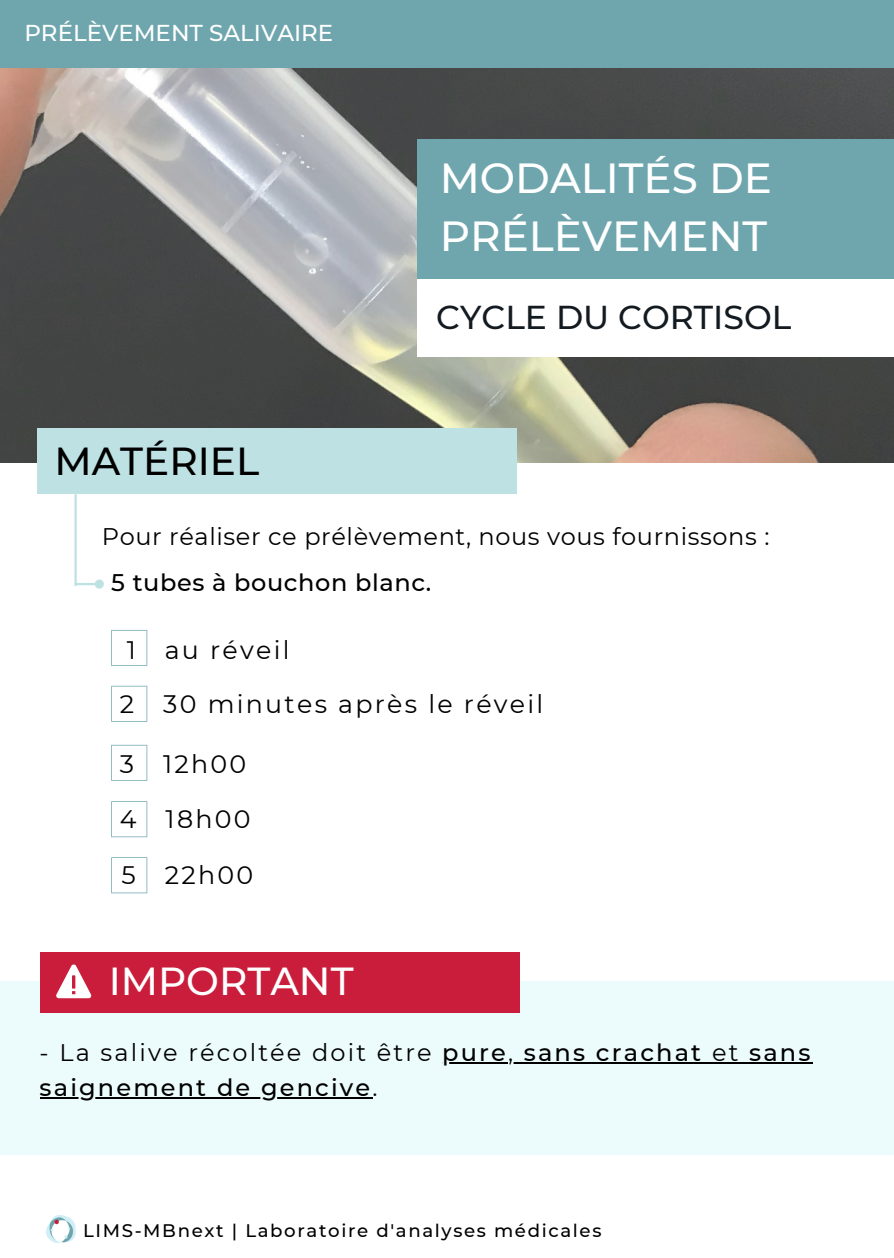
<style>
.page{position:relative;width:894px;height:1258px;background:#fff}
.page>*{position:absolute;margin:0;border:0;box-sizing:border-box;transform-origin:0 0}
.t1{font:500 42px/58.5px "Montserrat";color:#fff}
.t2{font:500 39px "Montserrat";color:#fff}
.t3{font:500 39px "Montserrat";color:#000}
.t4{font:500 33px "Montserrat";color:#131a20}
.t5{font:25.2px "Montserrat";letter-spacing:.09em;color:#000}
.t6{font:500 24px/35.1px "Montserrat";letter-spacing:.09em;color:#000}
.t7{font:24px "Montserrat";letter-spacing:.025em;color:#000}
.t8{font:500 24px "Montserrat";letter-spacing:.025em;color:#000}
.t9{font:500 22.8px "Montserrat";color:#fff}
.t10{font:500 18px "Montserrat";letter-spacing:.09em;color:#000}
.s1{font-weight:400}
</style>
<div class="page">
<img style="left:0;top:68px;width:893px;height:394px">
<div style="left:0;top:0;width:893px;height:68px;background:#6fa6ae"></div>
<div style="left:417px;top:278px;width:476px;height:79px;background:#fff"></div>
<div style="left:417px;top:139px;width:476px;height:140px;background:#6fa6ae"></div>
<img style="left:47px;top:1215px;width:29px;height:27px">
<div style="left:0;top:981px;width:893px;height:174px;background:#ecfbfc"></div>
<div style="left:40px;top:952px;width:479px;height:60px;background:#ca1d3b"></div>
<div style="left:37px;top:428px;width:479px;height:66px;background:#bee2e4"></div>
<svg style="left:56px;top:964px;width:35px;height:35px"></svg>
<hr style="left:442px;top:1062px;width:66px;height:1px;background:#000">
<hr style="left:523px;top:1062px;width:188px;height:1px;background:#000">
<svg style="left:711px;top:1062px;width:29px;height:1px"></svg>
<hr style="left:740px;top:1062px;width:72px;height:1px;background:#000">
<hr style="left:40px;top:1097px;width:332px;height:1px;background:#000">
<hr style="left:74px;top:495px;width:3px;height:90px;background:#bee2e4">
<svg style="left:76px;top:578px;width:28px;height:11px"></svg>
<svg style="left:111px;top:745px;width:36px;height:36px"></svg>
<svg style="left:111px;top:630px;width:36px;height:36px"></svg>
<svg style="left:111px;top:857px;width:36px;height:36px"></svg>
<svg style="left:111px;top:801px;width:36px;height:36px"></svg>
<svg style="left:111px;top:686px;width:36px;height:36px"></svg>
<p class="t9" style="left:24px;top:19px;width:310px">PRÉLÈVEMENT SALIVAIRE</p>
<p class="t3" style="left:54px;top:437px;width:206px">MATÉRIEL</p>
<p class="t1" style="left:439px;top:149px;width:333px">MODALITÉS DE<br>PRÉLÈVEMENT</p>
<p class="t4" style="left:436px;top:297px;width:356px">CYCLE DU CORTISOL</p>
<p class="t7" style="left:102px;top:521px;width:669px">Pour réaliser ce prélèvement, nous vous fournissons :</p>
<p class="t8" style="left:111px;top:568px;width:321px">5 tubes à bouchon blanc.</p>
<p class="t5" style="left:127px;top:634px;width:164px">1 au réveil</p>
<p class="t5" style="left:120px;top:688px;width:425px">2 30 minutes après le réveil</p>
<p class="t5" style="left:120px;top:748px;width:128px">3 12h00</p>
<p class="t5" style="left:120px;top:804px;width:132px">4 18h00</p>
<p class="t5" style="left:122px;top:860px;width:133px">5 22h00</p>
<p class="t2" style="left:109px;top:957px;width:246px">IMPORTANT</p>
<p class="t6" style="left:40px;top:1034px;width:772px"><span class="s1">- La salive récoltée doit être</span> pure<span class="s1">,</span> sans crachat <span class="s1">et</span> sans saignement de gencive<span class="s1">.</span></p>
<p class="t10" style="left:83px;top:1219px;width:519px">LIMS-MBnext | Laboratoire d'analyses médicales</p>
</div>
